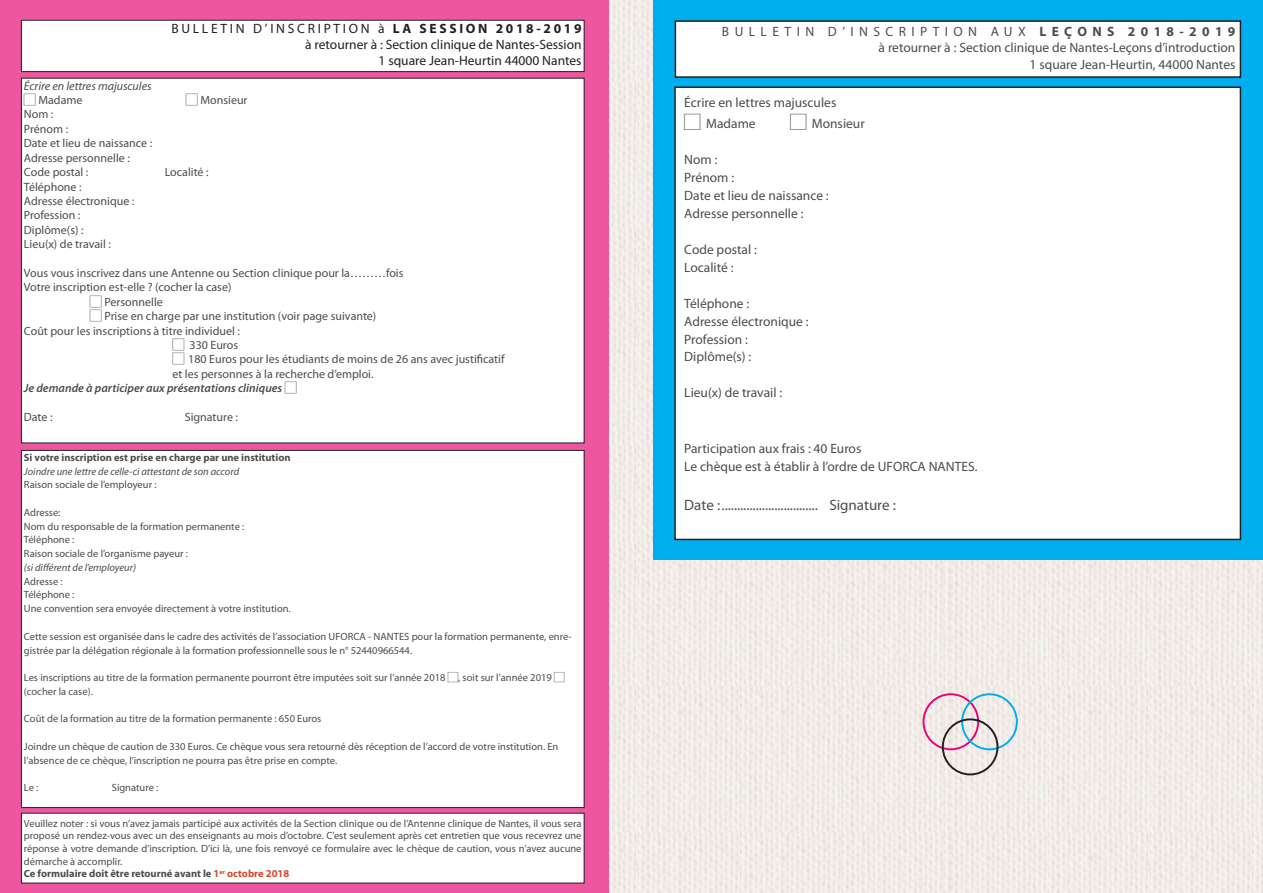
<style>
.page{position:relative;width:1263px;height:893px;background:#fff}
.page>*{position:absolute;margin:0;border:0;box-sizing:border-box;transform-origin:0 0}
.t1{font:15px "Myriad Pro";color:#4b4c4d}
.t2{font:13.5px/18px "Myriad Pro";color:#4b4c4d}
.t3{font:13.5px/16.2px "Myriad Pro";color:#231f20;text-align:right}
.t4{font:12px/14.4px "Myriad Pro";color:#4b4c4d}
.t5{font:italic 600 12px "Myriad Pro";color:#4b4c4d}
.t6{font:italic 12px/14.4px "Myriad Pro";color:#4b4c4d}
.t7{font:10.5px/13.8px "Myriad Pro";color:#4b4c4d}
.t8{font:italic 10.5px "Myriad Pro";color:#4b4c4d}
.t9{font:700 10.5px "Myriad Pro";color:#4b4c4d}
.s1{font-family:"Apple Gothic";font-style:normal}
.s2{font-style:normal}
.s3{font-weight:700}
.s4{font-family:"Apple Gothic"}
.s5{font-family:"Apple Gothic";font-weight:400;font-style:normal}
.s6{font-weight:700;color:#d3482a}
.s7{font-family:"Apple Gothic";font-size:16.5px}
</style>
<div class="page">
<img style="left:608px;top:0;width:46px;height:302px">
<img style="left:608px;top:302px;width:46px;height:241px">
<img style="left:608px;top:543px;width:343px;height:350px">
<img style="left:951px;top:559px;width:312px;height:334px">
<div style="left:654px;top:0;width:609px;height:559px;background:#00aeef"></div>
<div style="left:0;top:0;width:608px;height:893px;background:#ef56a0"></div>
<div style="left:21px;top:78px;width:563px;height:365px;background:#fff"></div>
<div style="left:21px;top:450px;width:563px;height:357px;background:#fff"></div>
<div style="left:21px;top:813px;width:563px;height:70px;background:#fff"></div>
<div style="left:21px;top:20px;width:563px;height:52px;background:#fff"></div>
<div style="left:21px;top:20px;width:563px;height:52px;border:1px solid #231f20"></div>
<div style="left:675px;top:87px;width:565px;height:452px;background:#fff"></div>
<div style="left:674px;top:86px;width:567px;height:454px;border:2px solid #231f20"></div>
<div style="left:675px;top:21px;width:565px;height:56px;background:#fff"></div>
<div style="left:675px;top:20px;width:566px;height:58px;border:2px solid #231f20"></div>
<div style="left:922px;top:693px;width:57px;height:57px;border:2px solid #ed0274;border-radius:50%"></div>
<div style="left:961px;top:693px;width:57px;height:57px;border:2px solid #00aeef;border-radius:50%"></div>
<div style="left:942px;top:718px;width:56px;height:57px;border:2px solid #231f20;border-radius:50%"></div>
<p class="t6" style="left:24px;top:78px;width:129px">Écrire en lettres majuscules <span class="s1">☐</span> <span class="s2">Madame</span></p>
<p class="t4" style="left:24px;top:107px;width:130px">Nom :<br>Prénom :<br>Date et lieu de naissance :<br>Adresse personnelle :<br>Code postal :</p>
<p class="t3" style="left:171px;top:20px;width:412px">BULLETIN D’INSCRIPTION à <span class="s3">LA SESSION 2018-2019 </span>à retourner à : Section clinique de Nantes-Session<br>1 square Jean-Heurtin 44000 Nantes</p>
<p class="t4" style="left:186px;top:93px;width:63px"><span class="s4">☐</span> Monsieur</p>
<p class="t4" style="left:165px;top:165px;width:45px">Localité :</p>
<p class="t4" style="left:24px;top:179px;width:112px">Téléphone :<br>Adresse électronique :<br>Profession :<br>Diplôme(s) :<br>Lieu(x) de travail :</p>
<p class="t4" style="left:24px;top:265px;width:381px">Vous vous inscrivez dans une Antenne ou Section clinique pour la………fois</p>
<p class="t4" style="left:24px;top:280px;width:209px">Votre inscription est-elle ? (cocher la case)</p>
<p class="t4" style="left:90px;top:294px;width:74px"><span class="s4">☐</span> Personnelle</p>
<p class="t4" style="left:90px;top:309px;width:288px"><span class="s4">☐</span> Prise en charge par une institution (voir page suivante)</p>
<p class="t4" style="left:24px;top:323px;width:218px">Coût pour les inscriptions à titre individuel :</p>
<p class="t4" style="left:172px;top:337px;width:67px"><span class="s4">☐</span> 330 Euros</p>
<p class="t4" style="left:172px;top:352px;width:334px"><span class="s4">☐</span> 180 Euros pour les étudiants de moins de 26 ans avec justificatif</p>
<p class="t4" style="left:172px;top:366px;width:203px">et les personnes à la recherche d’emploi.</p>
<p class="t5" style="left:24px;top:380px;width:275px">Je demande à participer aux présentations cliniques <span class="s5">☐</span></p>
<p class="t4" style="left:24px;top:409px;width:30px">Date :</p>
<p class="t4" style="left:185px;top:409px;width:55px">Signature :</p>
<p class="t9" style="left:24px;top:450px;width:268px">Si votre inscription est prise en charge par une institution</p>
<p class="t8" style="left:24px;top:465px;width:217px">Joindre une lettre de celle-ci attestant de son accord</p>
<p class="t7" style="left:24px;top:478px;width:134px">Raison sociale de l’employeur :</p>
<p class="t7" style="left:24px;top:505px;width:222px">Adresse:<br>Nom du responsable de la formation permanente :<br>Téléphone :<br>Raison sociale de l’organisme payeur :</p>
<p class="t8" style="left:24px;top:561px;width:114px">(si différent de l’employeur)</p>
<p class="t7" style="left:24px;top:574px;width:268px">Adresse :<br>Téléphone :<br>Une convention sera envoyée directement à votre institution.</p>
<p class="t7" style="left:24px;top:629px;width:549px">Cette session est organisée dans le cadre des activités de l’association UFORCA - NANTES pour la formation permanente, enre&shy;gistrée par la délégation régionale à la formation professionnelle sous le n° 52440966544.</p>
<p class="t7" style="left:24px;top:670px;width:542px">Les inscriptions au titre de la formation permanente pourront être imputées soit sur l’année 2018 <span class="s4">☐</span>, soit sur l’année 2019 <span class="s4">☐ </span>(cocher la case).</p>
<p class="t7" style="left:24px;top:712px;width:299px">Coût de la formation au titre de la formation permanente : 650 Euros</p>
<p class="t7" style="left:24px;top:739px;width:536px">Joindre un chèque de caution de 330 Euros. Ce chèque vous sera retourné dès réception de l’accord de votre institution. En l’absence de ce chèque, l’inscription ne pourra pas être prise en compte.</p>
<p class="t7" style="left:24px;top:781px;width:16px">Le :</p>
<p class="t7" style="left:112px;top:781px;width:48px">Signature :</p>
<p class="t7" style="left:24px;top:817px;width:559px;line-height:12.6px">Veuillez noter : si vous n’avez jamais participé aux activités de la Section clinique ou de l’Antenne clinique de Nantes, il vous sera proposé un rendez-vous avec un des enseignants au mois d’octobre. C’est seulement après cet entretien que vous recevrez une réponse à votre demande d’inscription. D’ici là, une fois renvoyé ce formulaire avec le chèque de caution, vous n’avez aucune démarche à accomplir.<br><span class="s3">Ce formulaire doit être retourné avant le</span> <span class="s6">1</span><sup>er</sup> <span class="s6">octobre 2018</span></p>
<p class="t2" style="left:722px;top:23px;width:515px;line-height:16.2px;text-align:right">BULLETIN D’INSCRIPTION AUX <span class="s3">LEÇONS 2018-2019 </span>à retourner à : Section clinique de Nantes-Leçons d’introduction<br>1 square Jean-Heurtin, 44000 Nantes</p>
<p class="t2" style="left:684px;top:91px;width:154px;line-height:21.6px">Écrire en lettres majuscules <span class="s7">☐</span> Madame</p>
<p class="t2" style="left:790px;top:114px;width:76px"><span class="s7">☐</span> Monsieur</p>
<p class="t2" style="left:684px;top:150px;width:146px">Nom :<br>Prénom :<br>Date et lieu de naissance :<br>Adresse personnelle :</p>
<p class="t2" style="left:684px;top:240px;width:74px">Code postal :<br>Localité :</p>
<p class="t2" style="left:684px;top:294px;width:126px">Téléphone :<br>Adresse électronique :<br>Profession :<br>Diplôme(s) :</p>
<p class="t2" style="left:684px;top:384px;width:99px">Lieu(x) de travail :</p>
<p class="t2" style="left:684px;top:439px;width:295px">Participation aux frais : 40 Euros<br>Le chèque est à établir à l’ordre de UFORCA NANTES.</p>
<h1 class="t1" style="left:684px;top:496px;width:213px">Date :............................... Signature :</h1>
</div>
